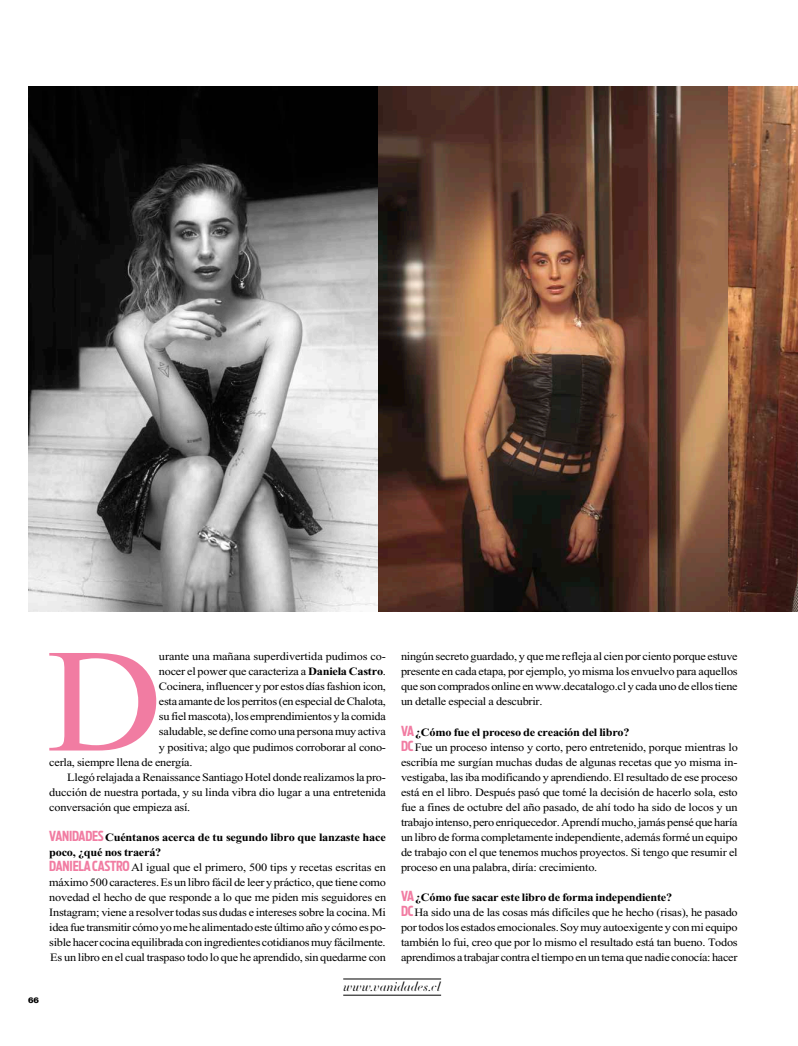
<style>
.page{position:relative;width:798px;height:1046px;background:#fff}
.page>*{position:absolute;margin:0;border:0;box-sizing:border-box;transform-origin:0 0}
.t1{font:147.25px "Times New Roman";color:#f17ca2;scale:1.09 1}
.t2{font:12.75px "Didot HTF L96 Light Ital";letter-spacing:.04em;color:#000}
.t3{font:11.25px/15px "Times New Roman";letter-spacing:-.02em;color:#000;scale:1.09 1}
.t4{font:700 8.12px "Folio";color:#000}
.s1{font-weight:700}
.s2{font-family:"Antenna Extra Cond";font-weight:700;font-size:13.75px;color:#f17ca2}
</style>
<div class="page">
<hr style="left:343px;top:994px;width:98px;height:1px;background:#000">
<hr style="left:343px;top:978px;width:98px;height:1px;background:#000">
<img style="left:29px;top:87px;width:768px;height:524px">
<p class="t4" style="left:28px;top:995px;width:12px">66</p>
<p class="t1" style="left:46px;top:621px;width:108px">D</p>
<p class="t3" style="left:159px;top:649px;width:210px">urante una mañana superdivertida pudimos co-</p>
<p class="t3" style="left:159px;top:664px;width:210px">nocer el power que caracteriza a <span class="s1">Daniela Castro</span>.</p>
<p class="t3" style="left:159px;top:679px;width:210px">Cocinera, influencer y por estos días fashion icon,</p>
<p class="t3" style="left:159px;top:694px;width:210px">esta amante de los perritos (en especial de Chalota,</p>
<p class="t3" style="left:159px;top:709px;width:210px">su fiel mascota), los emprendimientos y la comida</p>
<p class="t3" style="left:159px;top:724px;width:210px">saludable, se define como una persona muy activa</p>
<p class="t3" style="left:159px;top:739px;width:210px">y positiva; algo que pudimos corroborar al cono-</p>
<p class="t3" style="left:49px;top:754px;width:133px">cerla, siempre llena de energía.</p>
<p class="t3" style="left:67px;top:769px;width:294px">Llegó relajada a Renaissance Santiago Hotel donde realizamos la pro-</p>
<p class="t3" style="left:49px;top:784px;width:310px">ducción de nuestra portada, y su linda vibra dio lugar a una entretenida</p>
<p class="t3" style="left:49px;top:799px;width:131px">conversación que empieza así.</p>
<p class="t3" style="left:49px;top:829px;width:310px"><span class="s2">VANIDADES</span><span class="s1">Cuéntanos acerca de tu segundo libro que lanzaste hace poco, ¿qué nos traerá?<br></span><span class="s2">DANIELA CASTRO</span>Al igual que el primero, 500 tips y recetas escritas en máximo 500 caracteres. Es un libro fácil de leer y práctico, que tiene como novedad el hecho de que responde a lo que me piden mis seguidores en Instagram; viene a resolver todas sus dudas e intereses sobre la cocina. Mi idea fue transmitir cómo yo me he alimentado este último año y cómo es po&shy;sible hacer cocina equilibrada con ingredientes cotidianos muy fácilmente.<br>Es un libro en el cual traspaso todo lo que he aprendido, sin quedarme con</p>
<p class="t3" style="left:401px;top:649px;width:310px;text-align:justify">ningún secreto guardado, y que me refleja al cien por ciento porque estuve presente en cada etapa, por ejemplo, yo misma los envuelvo para aquellos que son comprados online en www.decatalogo.cl y cada uno de ellos tiene un detalle especial a descubrir.</p>
<p class="t3" style="left:401px;top:724px;width:310px"><span class="s2">VA</span> <span class="s1">¿Cómo fue el proceso de creación del libro?<br></span><span class="s2">DC</span> Fue un proceso intenso y corto, pero entretenido, porque mientras lo escribía me surgían muchas dudas de algunas recetas que yo misma in&shy;vestigaba, las iba modificando y aprendiendo. El resultado de ese proceso está en el libro. Después pasó que tomé la decisión de hacerlo sola, esto fue a fines de octubre del año pasado, de ahí todo ha sido de locos y un trabajo intenso, pero enriquecedor. Aprendí mucho, jamás pensé que haría un libro de forma completamente independiente, además formé un equipo de trabajo con el que tenemos muchos proyectos. Si tengo que resumir el proceso en una palabra, diría: crecimiento.</p>
<p class="t3" style="left:401px;top:889px;width:310px"><span class="s2">VA</span> <span class="s1">¿Cómo fue sacar este libro de forma independiente?<br></span><span class="s2">DC</span> Ha sido una de las cosas más difíciles que he hecho (risas), he pasado por todos los estados emocionales. Soy muy autoexigente y con mi equipo también lo fui, creo que por lo mismo el resultado está tan bueno. Todos aprendimos a trabajar contra el tiempo en un tema que nadie conocía: hacer</p>
<p class="t2" style="left:343px;top:978px;width:98px">www.vanidades.cl</p>
</div>
